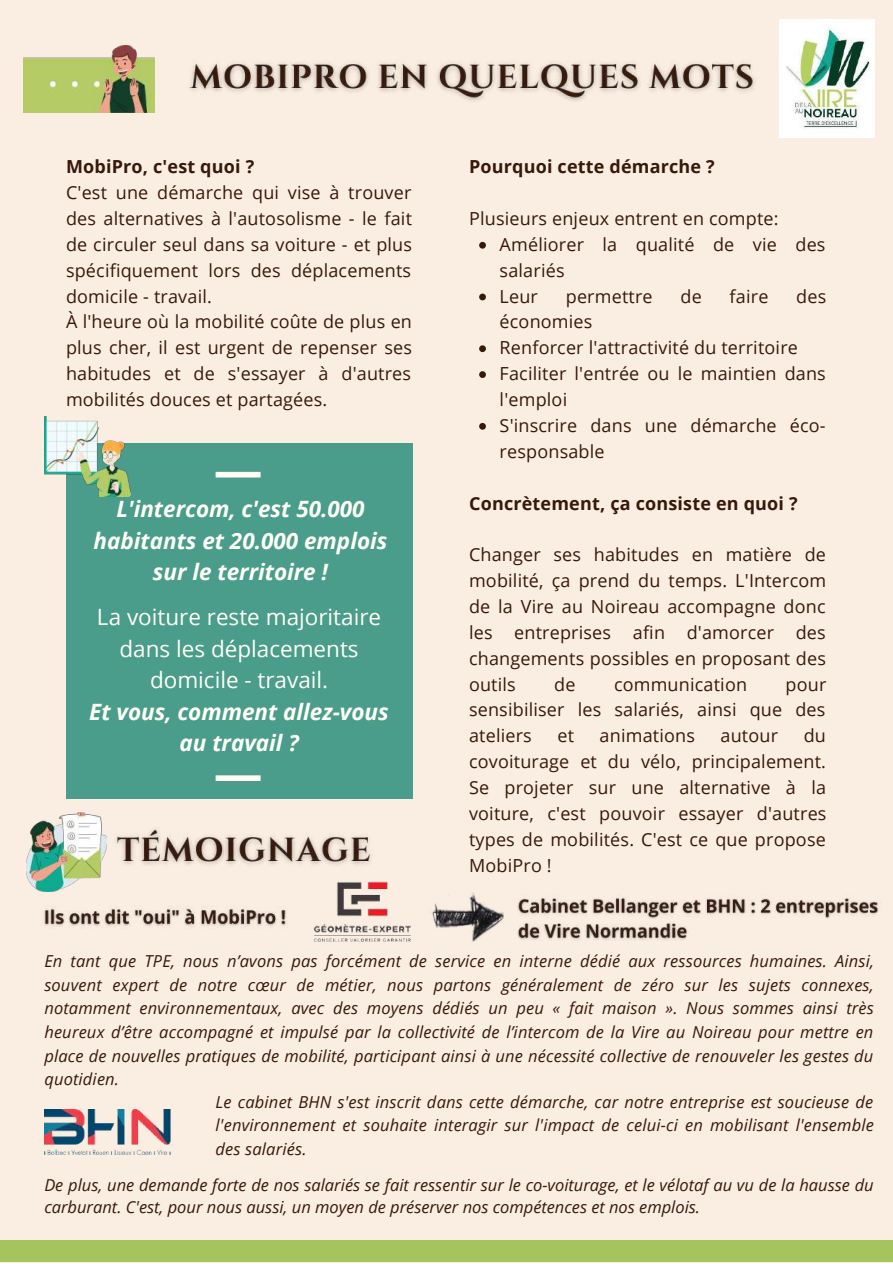
<style>
.page{position:relative;width:893px;height:1264px;background:#fff}
.page>*{position:absolute;margin:0;border:0;box-sizing:border-box;transform-origin:0 0}
.t1{font:italic 700 22.5px/31.5px "Open Sans";color:#fffff6;text-align:center}
.t2{font:22.5px/31.5px "Open Sans";color:#fffff6;text-align:center}
.t3{font:18px/25.8px "Open Sans";letter-spacing:.01em;color:#37190b}
.t4{font:700 18px "Open Sans";letter-spacing:.01em;color:#37190b}
.t5{font:italic 16.5px/22.5px "Open Sans";letter-spacing:.01em;color:#37190b}
</style>
<div class="page">
<div style="left:0;top:0;width:892px;height:1262px;background:#faede1"></div>
<div style="left:0;top:1240px;width:892px;height:21px;background:#a6c45e"></div>
<div style="left:66px;top:443px;width:346px;height:356px;background:#499d8a"></div>
<div style="left:215px;top:472px;width:45px;height:5px;background:#fffff6"></div>
<div style="left:215px;top:775px;width:45px;height:6px;background:#fffff6"></div>
<img style="left:779px;top:20px;width:95px;height:118px">
<img style="left:314px;top:881px;width:97px;height:61px">
<img style="left:24px;top:46px;width:130px;height:66px">
<img style="left:44px;top:416px;width:87px;height:80px">
<img style="left:26px;top:812px;width:80px;height:79px">
<img style="left:44px;top:1109px;width:127px;height:45px">
<img style="left:432px;top:893px;width:72px;height:49px">
<img style="left:189px;top:60px;width:566px;height:41px">
<svg style="left:479px;top:242px;width:7px;height:7px"></svg>
<svg style="left:479px;top:293px;width:7px;height:7px"></svg>
<svg style="left:479px;top:345px;width:7px;height:7px"></svg>
<svg style="left:479px;top:371px;width:7px;height:7px"></svg>
<svg style="left:479px;top:423px;width:7px;height:6px"></svg>
<img style="left:116px;top:828px;width:265px;height:57px">
<img style="left:44px;top:907px;width:243px;height:21px">
<img style="left:517px;top:898px;width:362px;height:43px">
<p class="t4" style="left:66px;top:154px;width:190px">MobiPro, c'est quoi ?</p>
<p class="t3" style="left:66px;top:179px;width:347px">C'est une démarche qui vise à trouver des alternatives à l'autosolisme - le fait de circuler seul dans sa voiture - et plus spécifiquement lors des déplacements domicile - travail.<br>À l'heure où la mobilité coûte de plus en plus cher, il est urgent de repenser ses habitudes et de s'essayer à d'autres mobilités douces et partagées.</p>
<p class="t1" style="left:94px;top:493px;width:295px">L'intercom, c'est 50.000 habitants et 20.000 emplois sur le territoire !</p>
<p class="t2" style="left:97px;top:601px;width:286px">La voiture reste majoritaire dans les déplacements domicile - travail.</p>
<p class="t1" style="left:89px;top:695px;width:301px">Et vous, comment allez-vous au travail ?</p>
<p class="t4" style="left:469px;top:154px;width:247px">Pourquoi cette démarche ?</p>
<p class="t3" style="left:469px;top:205px;width:311px">Plusieurs enjeux entrent en compte:</p>
<p class="t3" style="left:499px;top:231px;width:327px">Améliorer la qualité de vie des salariés<br>Leur</p>
<p class="t3" style="left:565px;top:283px;width:88px">permettre</p>
<p class="t3" style="left:680px;top:283px;width:23px">de</p>
<p class="t3" style="left:729px;top:283px;width:40px">faire</p>
<p class="t3" style="left:796px;top:283px;width:32px">des</p>
<p class="t3" style="left:499px;top:308px;width:328px">économies<br>Renforcer l'attractivité du territoire<br>Faciliter l'entrée ou le maintien dans l'emploi<br>S'inscrire dans une démarche éco&shy;responsable</p>
<p class="t4" style="left:469px;top:490px;width:330px">Concrètement, ça consiste en quoi ?</p>
<p class="t3" style="left:469px;top:541px;width:359px;text-align:justify">Changer ses habitudes en matière de mobilité, ça prend du temps. L'Intercom de la Vire au Noireau accompagne donc les entreprises afin d'amorcer des changements possibles en proposant des outils</p>
<p class="t3" style="left:554px;top:670px;width:23px">de</p>
<p class="t3" style="left:614px;top:670px;width:135px">communication</p>
<p class="t3" style="left:469px;top:670px;width:359px;text-align:justify;text-indent:316px">pour sensibiliser les salariés, ainsi que des ateliers</p>
<p class="t3" style="left:469px;top:722px;width:359px;text-align:justify;text-indent:334px">du covoiturage et du vélo, principalement.<br>Se projeter sur une alternative à la voiture, c'est pouvoir essayer d'autres types de mobilités. C'est ce que propose MobiPro !</p>
<p class="t3" style="left:557px;top:722px;width:18px">et</p>
<p class="t3" style="left:599px;top:722px;width:97px">animations</p>
<p class="t3" style="left:720px;top:722px;width:59px">autour</p>
<p class="t5" style="left:44px;top:949px;width:831px">En tant que TPE, nous n’avons pas forcément de service en interne dédié aux ressources humaines. Ainsi,</p>
<p class="t5" style="left:44px;top:973px;width:830px">souvent expert de notre cœur de métier, nous partons généralement de zéro sur les sujets connexes,</p>
<p class="t5" style="left:44px;top:996px;width:831px">notamment environnementaux, avec des moyens dédiés un peu « fait maison ». Nous sommes ainsi très</p>
<p class="t5" style="left:44px;top:1020px;width:830px">heureux d’être accompagné et impulsé par la collectivité de l’intercom de la Vire au Noireau pour mettre en</p>
<p class="t5" style="left:44px;top:1044px;width:830px">place de nouvelles pratiques de mobilité, participant ainsi à une nécessité collective de renouveler les gestes du</p>
<p class="t5" style="left:44px;top:1067px;width:76px">quotidien.</p>
<p class="t5" style="left:215px;top:1089px;width:659px">Le cabinet BHN s'est inscrit dans cette démarche, car notre entreprise est soucieuse de</p>
<p class="t5" style="left:215px;top:1113px;width:659px">l'environnement et souhaite interagir sur l'impact de celui-ci en mobilisant l'ensemble</p>
<p class="t5" style="left:215px;top:1137px;width:92px">des salariés.</p>
<p class="t5" style="left:44px;top:1172px;width:830px">De plus, une demande forte de nos salariés se fait ressentir sur le co-voiturage, et le vélotaf au vu de la hausse du carburant. C'est, pour nous aussi, un moyen de préserver nos compétences et nos emplois.</p>
</div>
